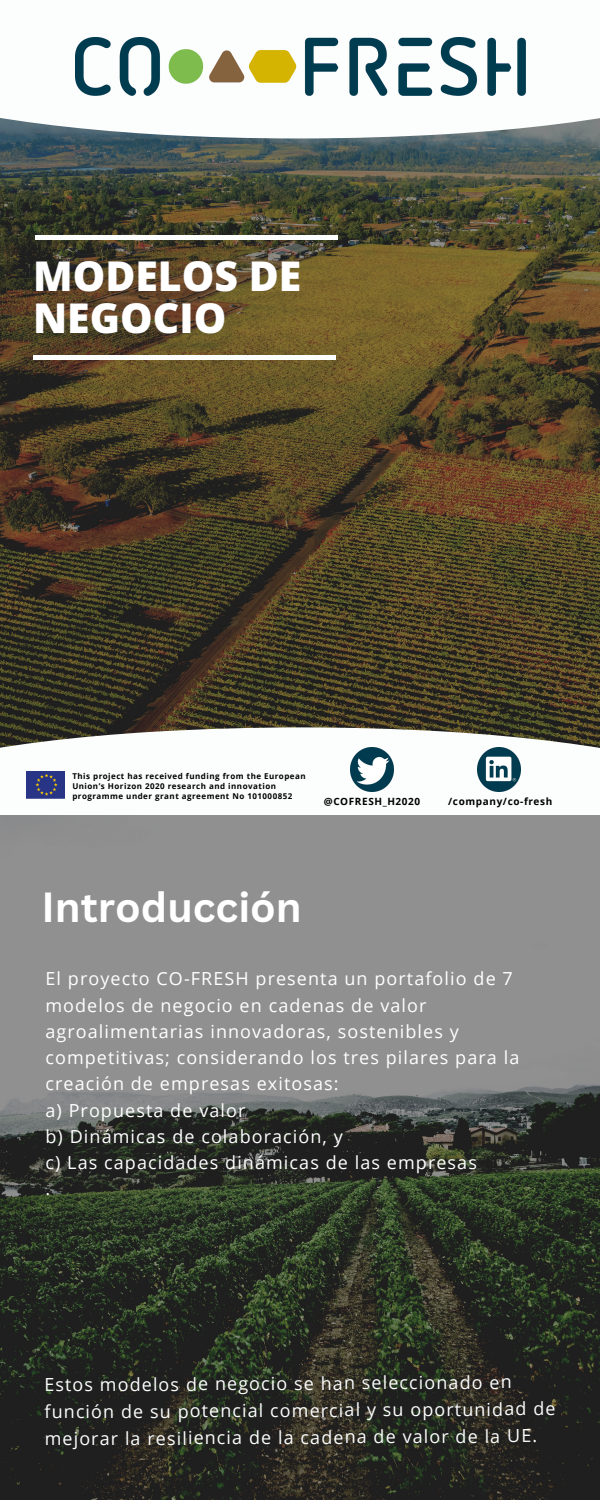
<style>
.page{position:relative;width:600px;height:1500px;background:#fff}
.page>*{position:absolute;margin:0;border:0;box-sizing:border-box;transform-origin:0 0}
.t1{font:800 41px/42.8px "Open Sans";color:#fff}
.t2{font:700 41px "Canva Sans";color:#fff}
.t3{font:18px/26.2px "Open Sans";letter-spacing:.06em;color:#fff}
.t4{font:18px/27px "Open Sans";letter-spacing:.05em;color:#fcfdfd}
.t5{font:700 10px "Open Sans";letter-spacing:.06em;color:#000}
.t6{font:700 8px/10px "Open Sans";letter-spacing:.06em;color:#000}
</style>
<div class="page">
<img style="left:0;top:138px;width:600px;height:1362px">
<svg style="left:4px;top:931px;width:596px;height:386px"></svg>
<svg style="left:0;top:39px;width:600px;height:99px"></svg>
<img style="left:75px;top:37px;width:450px;height:59px">
<div style="left:33px;top:355px;width:302px;height:5px;background:#fcfdfd"></div>
<div style="left:35px;top:235px;width:303px;height:5px;background:#fcfdfd"></div>
<svg style="left:0;top:727px;width:600px;height:88px"></svg>
<img style="left:27px;top:771px;width:38px;height:27px">
<img style="left:350px;top:748px;width:44px;height:43px">
<img style="left:477px;top:748px;width:44px;height:43px">
<p class="t1" style="left:33px;top:253px;width:270px">MODELOS DE<br>NEGOCIO</p>
<p class="t6" style="left:72px;top:771px;width:235px">This project has received funding from the European<br>Union’s Horizon 2020 research and innovation programme under grant agreement No 101000852</p>
<p class="t5" style="left:324px;top:794px;width:98px">@COFRESH_H2020</p>
<p class="t5" style="left:448px;top:794px;width:106px">/company/co-fresh</p>
<p class="t2" style="left:41px;top:878px;width:262px">Introducción</p>
<p class="t3" style="left:45px;top:965px;width:475px">El proyecto CO-FRESH presenta un portafolio de 7 modelos de negocio en cadenas de valor agroalimentarias innovadoras, sostenibles y competitivas; considerando los tres pilares para la creación de empresas exitosas:</p>
<p class="t3" style="left:45px;top:1097px;width:201px">a) Propuesta de valor</p>
<p class="t3" style="left:45px;top:1123px;width:299px">b) Dinámicas de colaboración, y</p>
<p class="t3" style="left:45px;top:1149px;width:433px">c) Las capacidades dinámicas de las empresas</p>
<p class="t3" style="left:45px;top:1175px;width:6px">.</p>
<p class="t4" style="left:44px;top:1369px;width:513px">Estos modelos de negocio se han seleccionado en función de su potencial comercial y su oportunidad de mejorar la resiliencia de la cadena de valor de la UE.</p>
</div>
